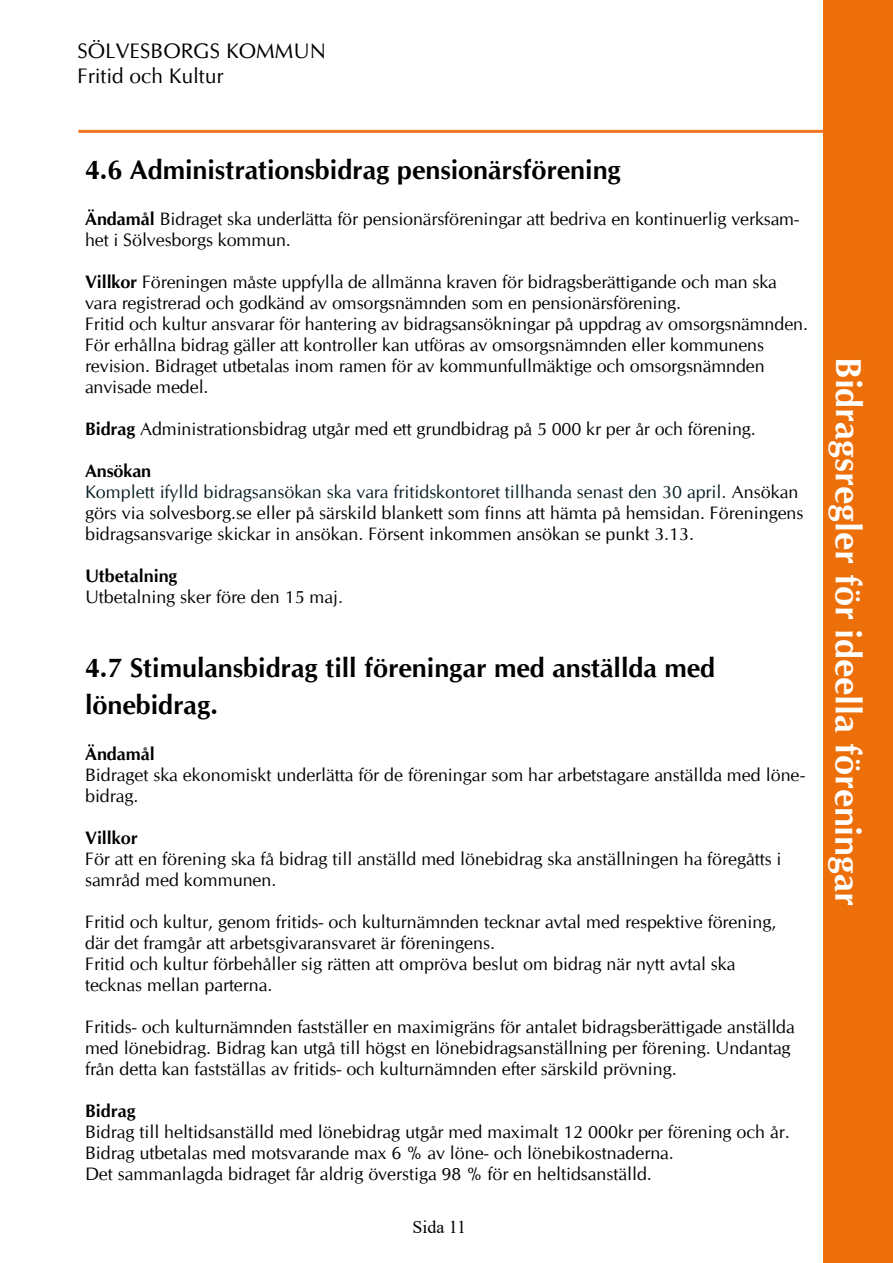
<style>
.page{position:relative;width:893px;height:1263px;background:#fff}
.page>*{position:absolute;margin:0;border:0;box-sizing:border-box;transform-origin:0 0}
.t1{font:700 36px "CG Omega";color:#fff}
.t2{font:700 27px/36.6px "CG Omega";color:#000}
.t3{font:21px/25.2px "CG Omega";color:#000}
.t4{font:18px/21px "CG Omega";color:#000}
.t5{font:700 18px "CG Omega";color:#000}
.t6{font:18px "Times New Roman";color:#000}
.s1{font-weight:700}
.s2{color:#081d24}
</style>
<div class="page">
<div style="left:823px;top:0;width:70px;height:1263px;background:#ed6f09"></div>
<hr style="left:78px;top:130px;width:745px;height:3px;background:#f47422">
<p class="t3" style="left:77px;top:39px;width:250px">SÖLVESBORGS KOMMUN<br>Fritid och Kultur</p>
<h2 class="t2" style="left:85px;top:151px;width:537px">4.6 Administrationsbidrag pensionärsförening</h2>
<p class="t4" style="left:85px;top:208px;width:715px"><span class="s1">Ändamål</span> Bidraget ska underlätta för pensionärsföreningar att bedriva en kontinuerlig verksam&shy;het i Sölvesborgs kommun.</p>
<p class="t4" style="left:85px;top:271px;width:724px"><span class="s1">Villkor</span> Föreningen måste uppfylla de allmänna kraven för bidragsberättigande och man ska vara registrerad och godkänd av omsorgsnämnden som en pensionärsförening.<br>Fritid och kultur ansvarar för hantering av bidragsansökningar på uppdrag av omsorgsnämnden.<br>För erhållna bidrag gäller att kontroller kan utföras av omsorgsnämnden eller kommunens revision. Bidraget utbetalas inom ramen för av kommunfullmäktige och omsorgsnämnden anvisade medel.</p>
<p class="t4" style="left:85px;top:418px;width:672px"><span class="s1">Bidrag</span> Administrationsbidrag utgår med ett grundbidrag på 5 000 kr per år och förening.</p>
<p class="t4" style="left:85px;top:460px;width:720px"><span class="s1">Ansökan<br></span><span class="s2">Komplett ifylld bidragsansökan ska vara fritidskontoret tillhanda senast den 30 april.</span> Ansökan görs via solvesborg.se eller på särskild blankett som finns att hämta på hemsidan. Föreningens bidragsansvarige skickar in ansökan. Försent inkommen ansökan se punkt 3.13.</p>
<p class="t5" style="left:85px;top:564px;width:94px">Utbetalning</p>
<p class="t4" style="left:85px;top:586px;width:260px">Utbetalning sker före den 15 maj.</p>
<h2 class="t2" style="left:85px;top:650px;width:632px">4.7 Stimulansbidrag till föreningar med anställda med lönebidrag.</h2>
<p class="t5" style="left:85px;top:743px;width:71px">Ändamål</p>
<p class="t4" style="left:85px;top:765px;width:721px">Bidraget ska ekonomiskt underlätta för de föreningar som har arbetstagare anställda med löne&shy;bidrag.</p>
<p class="t5" style="left:85px;top:827px;width:54px">Villkor</p>
<p class="t4" style="left:85px;top:849px;width:698px">För att en förening ska få bidrag till anställd med lönebidrag ska anställningen ha föregåtts i samråd med kommunen.</p>
<p class="t4" style="left:85px;top:912px;width:693px">Fritid och kultur, genom fritids- och kulturnämnden tecknar avtal med respektive förening, där det framgår att arbetsgivaransvaret är föreningens.<br>Fritid och kultur förbehåller sig rätten att ompröva beslut om bidrag när nytt avtal ska tecknas mellan parterna.</p>
<p class="t4" style="left:85px;top:1017px;width:711px">Fritids- och kulturnämnden fastställer en maximigräns för antalet bidragsberättigade anställda med lönebidrag. Bidrag kan utgå till högst en lönebidragsanställning per förening. Undantag från detta kan fastställas av fritids- och kulturnämnden efter särskild prövning.</p>
<p class="t5" style="left:85px;top:1100px;width:52px">Bidrag</p>
<p class="t4" style="left:85px;top:1122px;width:706px">Bidrag till heltidsanställd med lönebidrag utgår med maximalt 12 000kr per förening och år.<br>Bidrag utbetalas med motsvarande max 6 % av löne- och lönebikostnaderna.<br>Det sammanlagda bidraget får aldrig överstiga 98 % för en heltidsanställd.</p>
<p class="t6" style="left:412px;top:1214px;width:55px">Sida 11</p>
<h1 class="t1" style="left:871px;top:357px;width:551px;rotate:90deg">Bidragsregler för ideella föreningar</h1>
</div>
